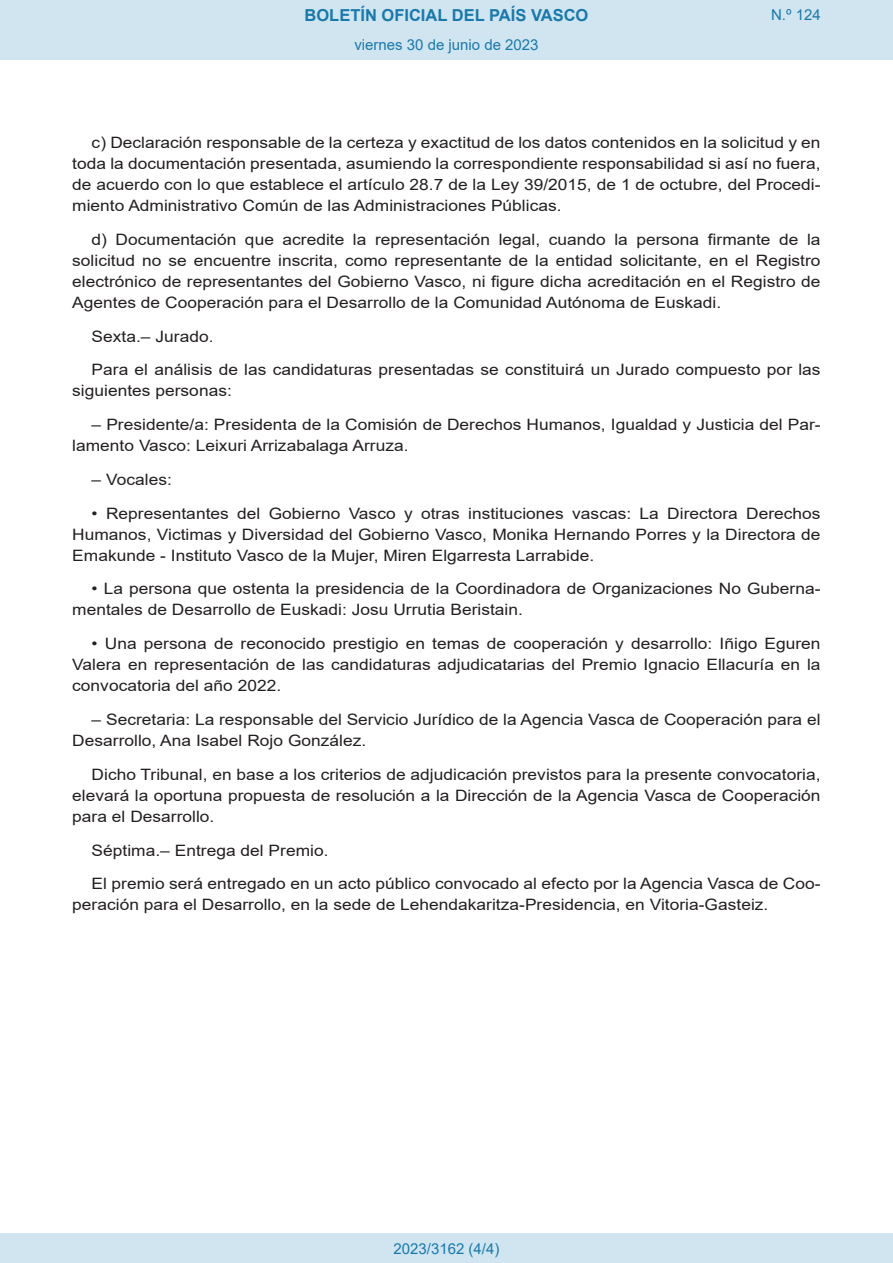
<style>
.page{position:relative;width:893px;height:1263px;background:#fff}
.page>*{position:absolute;margin:0;border:0;box-sizing:border-box;transform-origin:0 0}
.t1{font:700 16.5px "Arial";color:#1879ad}
.BOPVDetalle{font:15.6px/21px "Arial";color:#231f20;text-align:justify;scale:1.11 1}
.Paginacion_Centro{font:15px "Arial";color:#1879ad}
</style>
<div class="page">
<div style="left:0;top:0;width:893px;height:60px;background:#d0e5f0"></div>
<div style="left:0;top:1233px;width:893px;height:30px;background:#d0e5f0"></div>
<p class="t1" style="left:305px;top:3px;width:285px">BOLETÍN OFICIAL DEL PAÍS VASCO</p>
<p class="Paginacion_Centro" style="left:354px;top:35px;width:186px">viernes 30 de junio de 2023</p>
<p class="Paginacion_Centro" style="left:771px;top:5px;width:51px">N.º 124</p>
<p class="BOPVDetalle" style="left:72px;top:132px;width:676px;text-indent:19px">c) Declaración responsable de la certeza y exactitud de los datos contenidos en la solicitud y en toda la documentación presentada, asumiendo la correspondiente responsabilidad si así no fuera, de acuerdo con lo que establece el artículo 28.7 de la Ley 39/2015, de 1 de octubre, del Procedi&shy;miento Administrativo Común de las Administraciones Públicas.</p>
<p class="BOPVDetalle" style="left:72px;top:229px;width:676px;text-indent:19px">d) Documentación que acredite la representación legal, cuando la persona firmante de la solicitud no se encuentre inscrita, como representante de la entidad solicitante, en el Registro electrónico de representantes del Gobierno Vasco, ni figure dicha acreditación en el Registro de Agentes de Cooperación para el Desarrollo de la Comunidad Autónoma de Euskadi.</p>
<p class="BOPVDetalle" style="left:92px;top:326px;width:111px">Sexta.– Jurado.</p>
<p class="BOPVDetalle" style="left:72px;top:359px;width:676px;text-indent:19px">Para el análisis de las candidaturas presentadas se constituirá un Jurado compuesto por las siguientes personas:</p>
<p class="BOPVDetalle" style="left:72px;top:414px;width:676px;text-indent:19px">– Presidente/a: Presidenta de la Comisión de Derechos Humanos, Igualdad y Justicia del Par&shy;lamento Vasco: Leixuri Arrizabalaga Arruza.</p>
<p class="BOPVDetalle" style="left:92px;top:469px;width:74px">– Vocales:</p>
<p class="BOPVDetalle" style="left:72px;top:503px;width:676px;text-indent:19px">• Representantes del Gobierno Vasco y otras instituciones vascas: La Directora Derechos Humanos, Victimas y Diversidad del Gobierno Vasco, Monika Hernando Porres y la Directora de Emakunde - Instituto Vasco de la Mujer, Miren Elgarresta Larrabide.</p>
<p class="BOPVDetalle" style="left:72px;top:578px;width:676px;text-indent:19px">• La persona que ostenta la presidencia de la Coordinadora de Organizaciones No Guberna&shy;mentales de Desarrollo de Euskadi: Josu Urrutia Beristain.</p>
<p class="BOPVDetalle" style="left:72px;top:633px;width:676px;text-indent:19px">• Una persona de reconocido prestigio en temas de cooperación y desarrollo: Iñigo Eguren Valera en representación de las candidaturas adjudicatarias del Premio Ignacio Ellacuría en la convocatoria del año 2022.</p>
<p class="BOPVDetalle" style="left:72px;top:709px;width:676px;text-indent:19px">– Secretaria: La responsable del Servicio Jurídico de la Agencia Vasca de Cooperación para el<br>Desarrollo, Ana Isabel Rojo González.</p>
<p class="BOPVDetalle" style="left:72px;top:764px;width:676px;text-indent:19px">Dicho Tribunal, en base a los criterios de adjudicación previstos para la presente convocatoria, elevará la oportuna propuesta de resolución a la Dirección de la Agencia Vasca de Cooperación para el Desarrollo.</p>
<p class="BOPVDetalle" style="left:92px;top:839px;width:215px">Séptima.– Entrega del Premio.</p>
<p class="BOPVDetalle" style="left:72px;top:873px;width:676px;text-indent:19px">El premio será entregado en un acto público convocado al efecto por la Agencia Vasca de Coo&shy;peración para el Desarrollo, en la sede de Lehendakaritza-Presidencia, en Vitoria-Gasteiz.</p>
<p class="Paginacion_Centro" style="left:393px;top:1238px;width:107px">2023/3162 (4/4)</p>
</div>
